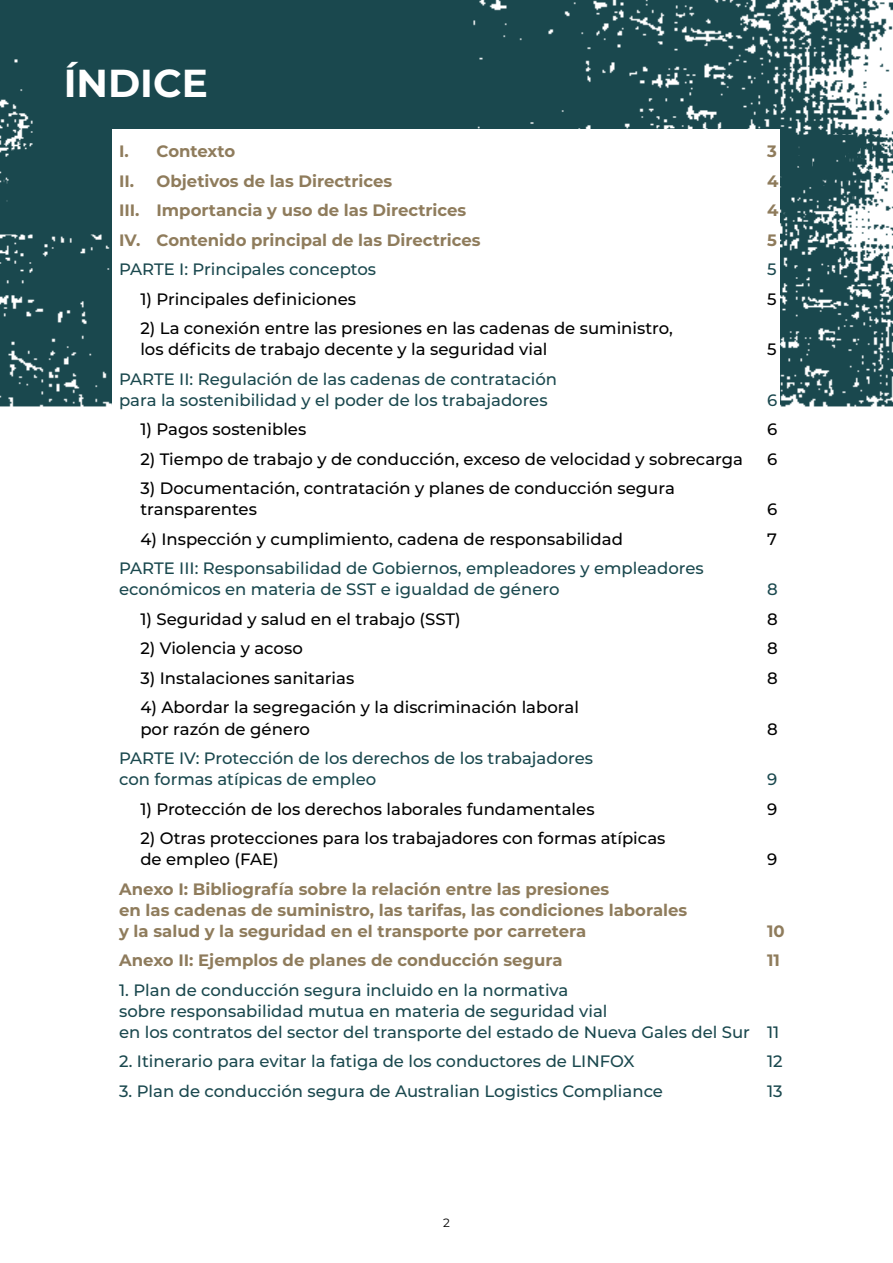
<style>
.page{position:relative;width:893px;height:1263px;background:#fff}
.page>*{position:absolute;margin:0;border:0;box-sizing:border-box;transform-origin:0 0}
.t1{font:700 39px "Montserrat";color:#fff}
.t2{font:500 16.5px/21px "Montserrat";color:#000}
.t3{font:500 16.5px/21px "Montserrat";color:#1a484e}
.t4{font:700 16.5px/21px "Montserrat";color:#8f7c5c}
.t5{font:12px "Montserrat";color:#000}
.s1{color:#8e7b5c}
</style>
<div class="page">
<img style="left:0;top:279px;width:893px;height:128px">
<img style="left:0;top:0;width:893px;height:279px">
<div style="left:113px;top:130px;width:667px;height:657px;background:#fff"></div>
<h1 class="t1" style="left:64px;top:55px;width:146px">ÍNDICE</h1>
<p class="t4" style="left:119px;top:140px;width:118px">I. Contexto</p>
<p class="t4" style="left:767px;top:140px;width:11px">3</p>
<p class="t4" style="left:119px;top:170px;width:275px">II. Objetivos de las Directrices</p>
<p class="t4" style="left:767px;top:170px;width:13px">4</p>
<p class="t4" style="left:119px;top:199px;width:349px">III. Importancia y uso de las Directrices</p>
<p class="t4" style="left:767px;top:199px;width:13px">4</p>
<p class="t4" style="left:119px;top:229px;width:363px">IV. Contenido principal de las Directrices</p>
<p class="t4" style="left:767px;top:229px;width:11px">5</p>
<p class="t3" style="left:119px;top:258px;width:259px">PARTE I: Principales conceptos</p>
<p class="t3" style="left:767px;top:258px;width:11px">5</p>
<p class="t2" style="left:140px;top:288px;width:217px">1) Principales definiciones</p>
<p class="t2" style="left:767px;top:288px;width:11px">5</p>
<p class="t2" style="left:140px;top:317px;width:534px">2) La conexión entre las presiones en las cadenas de suministro, los déficits de trabajo decente y la seguridad vial</p>
<p class="t2" style="left:767px;top:338px;width:11px">5</p>
<p class="t3" style="left:119px;top:368px;width:440px">PARTE II: Regulación de las cadenas de contratación para la sostenibilidad y el poder de los trabajadores</p>
<p class="t3" style="left:767px;top:389px;width:12px">6</p>
<p class="t2" style="left:140px;top:418px;width:167px">1) Pagos sostenibles</p>
<p class="t2" style="left:767px;top:418px;width:12px">6</p>
<p class="t2" style="left:140px;top:448px;width:604px">2) Tiempo de trabajo y de conducción, exceso de velocidad y sobrecarga</p>
<p class="t2" style="left:767px;top:448px;width:12px">6</p>
<p class="t2" style="left:140px;top:477px;width:536px">3) Documentación, contratación y planes de conducción segura transparentes</p>
<p class="t2" style="left:767px;top:498px;width:12px">6</p>
<p class="t2" style="left:140px;top:528px;width:484px">4) Inspección y cumplimiento, cadena de responsabilidad</p>
<p class="t2" style="left:767px;top:528px;width:11px">7</p>
<p class="t3" style="left:119px;top:557px;width:586px">PARTE III: Responsabilidad de Gobiernos, empleadores y empleadores económicos en materia de SST e igualdad de género</p>
<p class="t3" style="left:767px;top:578px;width:12px">8</p>
<p class="t2" style="left:140px;top:608px;width:322px">1) Seguridad y salud en el trabajo (SST)</p>
<p class="t2" style="left:767px;top:608px;width:12px">8</p>
<p class="t2" style="left:140px;top:637px;width:164px">2) Violencia y acoso</p>
<p class="t2" style="left:767px;top:637px;width:12px">8</p>
<p class="t2" style="left:140px;top:667px;width:215px">3) Instalaciones sanitarias</p>
<p class="t2" style="left:767px;top:667px;width:12px">8</p>
<p class="t2" style="left:140px;top:696px;width:440px">4) Abordar la segregación y la discriminación laboral por razón de género</p>
<p class="t2" style="left:767px;top:717px;width:12px">8</p>
<p class="t3" style="left:119px;top:747px;width:476px">PARTE IV: Protección de los derechos de los trabajadores con formas atípicas de empleo</p>
<p class="t3" style="left:767px;top:768px;width:12px">9</p>
<p class="t2" style="left:140px;top:797px;width:456px">1) Protección de los derechos laborales fundamentales</p>
<p class="t2" style="left:767px;top:797px;width:12px">9</p>
<p class="t2" style="left:140px;top:827px;width:527px">2) Otras protecciones para los trabajadores con formas atípicas de empleo (FAE)</p>
<p class="t2" style="left:767px;top:848px;width:12px">9</p>
<p class="t4" style="left:119px;top:877px;width:570px"><span class="s1">Anexo I:</span> Bibliografía sobre la relación entre las presiones<br>en las cadenas de suministro, las tarifas, las condiciones laborales y la salud y la seguridad en el transporte por carretera</p>
<p class="t4" style="left:767px;top:919px;width:19px">10</p>
<p class="t4" style="left:119px;top:949px;width:445px"><span class="s1">Anexo II: E</span>jemplos de planes de conducción segura</p>
<p class="t4" style="left:767px;top:949px;width:14px">11</p>
<p class="t3" style="left:119px;top:978px;width:662px">1. Plan de conducción segura incluido en la normativa<br>sobre responsabilidad mutua en materia de seguridad vial<br>en los contratos del sector del transporte del estado de Nueva Gales del Sur 11</p>
<p class="t3" style="left:119px;top:1050px;width:517px">2. Itinerario para evitar la fatiga de los conductores de LINFOX</p>
<p class="t3" style="left:767px;top:1050px;width:17px">12</p>
<p class="t3" style="left:119px;top:1079px;width:545px">3. Plan de conducción segura de Australian Logistics Compliance</p>
<p class="t3" style="left:767px;top:1079px;width:17px">13</p>
<p class="t5" style="left:443px;top:1214px;width:8px">2</p>
</div>
